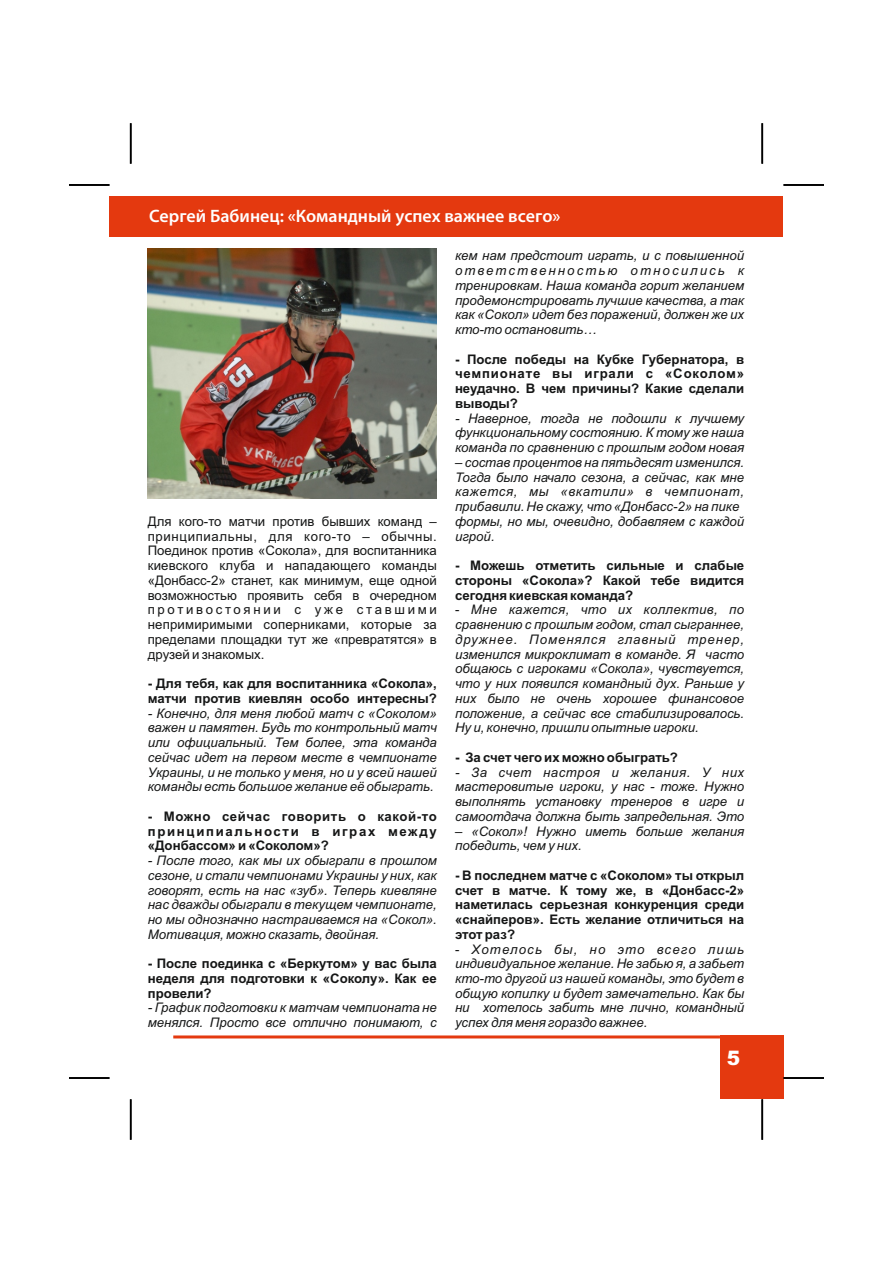
<style>
.page{position:relative;width:893px;height:1263px;background:#fff}
.page>*{position:absolute;margin:0;border:0;box-sizing:border-box;transform-origin:0 0}
.t1{font:900 19.95px "Arial";color:#fff}
.t2{font:600 18px "Myriad Pro";color:#fff}
.t3{font:italic 13.2px/14.7px "Arial";color:#151616;text-align:justify}
.t4{font:700 13.2px/14.7px "Arial";color:#151616;text-align:justify}
.t5{font:13.2px/14.7px "Arial";color:#151616;text-align:justify}
.s1{font-style:normal}
</style>
<div class="page">
<div style="left:110px;top:196px;width:673px;height:40px;background:#e4390f"></div>
<div style="left:720px;top:1035px;width:64px;height:64px;background:#e4390f"></div>
<hr style="left:69px;top:184px;width:40px;height:2px;background:#000">
<hr style="left:783px;top:184px;width:41px;height:2px;background:#000">
<hr style="left:69px;top:1077px;width:40px;height:2px;background:#000">
<hr style="left:783px;top:1077px;width:41px;height:2px;background:#000">
<hr style="left:130px;top:123px;width:2px;height:41px;background:#000">
<hr style="left:130px;top:1099px;width:2px;height:41px;background:#000">
<hr style="left:761px;top:123px;width:2px;height:41px;background:#000">
<hr style="left:761px;top:1099px;width:2px;height:41px;background:#000">
<hr style="left:173px;top:1035px;width:547px;height:3px;background:#e4390f">
<img style="left:148px;top:248px;width:289px;height:250px">
<h2 class="t2" style="left:149px;top:209px;width:413px">Сергей Бабинец: «Командный успех важнее всего»</h2>
<p class="t5" style="left:148px;top:515px;width:291px">Для кого-то матчи против бывших команд – принципиальны, для кого-то – обычны.<br>Поединок против «Сокола», для воспитанника киевского клуба и нападающего команды «Донбасс-2» станет, как минимум, еще одной возможностью проявить себя в очередном противостоянии с уже ставшими непримиримыми соперниками, которые за пределами площадки тут же «превратятся» в друзей и знакомых.</p>
<p class="t4" style="left:148px;top:677px;width:291px">- Для тебя, как для воспитанника «Сокола», матчи против киевлян особо интересны?</p>
<p class="t3" style="left:148px;top:707px;width:291px">- Конечно, для меня любой матч с «Соколом» важен и памятен. Будь то контрольный матч или официальный. Тем более, эта команда сейчас идет на первом месте в чемпионате Украины, и не только у меня, но и у всей нашей команды есть большое желание её обыграть.</p>
<p class="t4" style="left:148px;top:810px;width:291px">- Можно сейчас говорить о какой-то принципиальности в играх между «Донбассом» и «Соколом»?</p>
<p class="t3" style="left:148px;top:854px;width:291px">- После того, как мы их обыграли в прошлом сезоне, и стали чемпионами Украины у них, как говорят, есть на нас «зуб». Теперь киевляне нас дважды обыграли в текущем чемпионате, но мы однозначно настраиваемся на «Сокол».<br>Мотивация, можно сказать, двойная.</p>
<p class="t4" style="left:148px;top:957px;width:291px">- После поединка с «Беркутом» у вас была неделя для подготовки к «Соколу». Как ее провели?</p>
<p class="t3" style="left:148px;top:1002px;width:291px">- График подготовки к матчам чемпионата не менялся. Просто все отлично понимают, с</p>
<p class="t3" style="left:455px;top:250px;width:291px">кем нам предстоит играть, и с повышенной ответственностью относились к тренировкам. Наша команда горит желанием продемонстрировать лучшие качества, а так как «Сокол» идет без поражений, должен же их кто-то остановить…</p>
<p class="t4" style="left:455px;top:353px;width:291px">- После победы на Кубке Губернатора, в чемпионате вы играли с «Соколом» неудачно. В чем причины? Какие сделали выводы?</p>
<p class="t3" style="left:455px;top:412px;width:291px">- Наверное, тогда не подошли к лучшему функциональному состоянию. К тому же наша команда по сравнению с прошлым годом новая</p>
<p class="t3" style="left:455px;top:456px;width:291px">– состав процентов на пятьдесят изменился.<br>Тогда было начало сезона, а сейчас, как мне кажется, мы «вкатили» в чемпионат, прибавили. Не скажу, что «Донбасс-2» на пике</p>
<p class="t3" style="left:455px;top:515px;width:291px">формы, но мы, очевидно, добавляем с каждой игрой.</p>
<p class="t4" style="left:455px;top:559px;width:291px">- Можешь отметить сильные и слабые стороны «Сокола»? Какой тебе видится сегодня киевская команда?</p>
<p class="t3" style="left:455px;top:603px;width:291px"><span class="s1">-</span> Мне кажется, что их коллектив, по сравнению с прошлым годом, стал сыграннее, дружнее. Поменялся главный тренер, изменился микроклимат в команде. Я часто общаюсь с игроками «Сокола», чувствуется, что у них появился командный дух. Раньше у них было не очень хорошее финансовое положение, а сейчас все стабилизировалось.<br>Ну и, конечно, пришли опытные игроки.</p>
<p class="t4" style="left:455px;top:751px;width:224px">- За счет чего их можно обыграть?</p>
<p class="t3" style="left:455px;top:766px;width:291px">- За счет настроя и желания. У них мастеровитые игроки, у нас - тоже. Нужно выполнять установку тренеров в игре и самоотдача должна быть запредельная. Это</p>
<p class="t3" style="left:455px;top:825px;width:291px">– «Сокол»! Нужно иметь больше желания победить, чем у них.</p>
<p class="t4" style="left:455px;top:869px;width:291px">- В последнем матче с «Соколом» ты открыл счет в матче. К тому же, в «Донбасс-2» наметилась серьезная конкуренция среди «снайперов». Есть желание отличиться на этот раз?</p>
<p class="t3" style="left:455px;top:943px;width:291px"><span class="s1">-</span> Хотелось бы, но это всего лишь индивидуальное желание. Не забью я, а забьет кто-то другой из нашей команды, это будет в общую копилку и будет замечательно. Как бы ни хотелось забить мне лично, командный успех для меня гораздо важнее.</p>
<h1 class="t1" style="left:727px;top:1050px;width:15px">5</h1>
</div>
